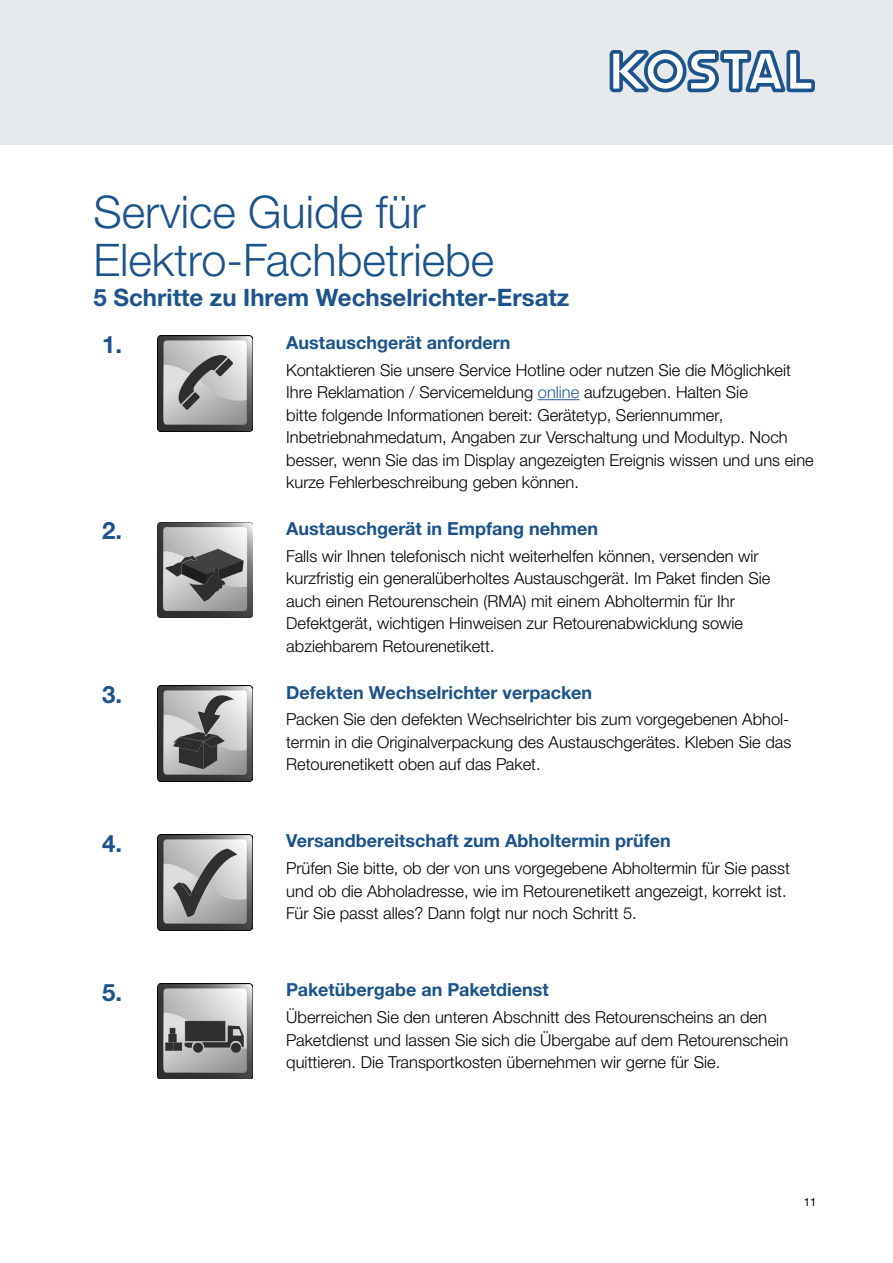
<style>
.page{position:relative;width:893px;height:1263px;background:#fff}
.page>*{position:absolute;margin:0;border:0;box-sizing:border-box;transform-origin:0 0}
.Headline_H1__nicht_i{font:300 45px/48px "Helvetica Neue LTW1 G";color:#1c538a}
.t1{font:700 24px "Helvetica Neue LTW1 G";color:#1c538a}
.t2{font:700 18px "Helvetica Neue LTW1 G";color:#1c538a}
.Copy{font:300 16.5px/22.5px "Helvetica Neue LTW1 G";color:#000}
.t3{font:11.25px "Helvetica Neue LTW1 G";color:#000}
.s1{color:#275b9b}
</style>
<div class="page">
<div style="left:0;top:0;width:893px;height:145px;background:#e7eaec"></div>
<svg style="left:610px;top:50px;width:205px;height:42px"></svg>
<img style="left:157px;top:336px;width:96px;height:95px">
<hr style="left:538px;top:399px;width:41px;height:1px;background:#275b9b">
<img style="left:157px;top:522px;width:96px;height:96px">
<img style="left:157px;top:686px;width:96px;height:95px">
<img style="left:157px;top:834px;width:96px;height:96px">
<img style="left:157px;top:983px;width:96px;height:96px">
<p class="Headline_H1__nicht_i" style="left:94px;top:188px;width:402px">Service Guide für<br>Elektro-Fachbetriebe</p>
<h3 class="t1" style="left:94px;top:283px;width:477px">5 Schritte zu Ihrem Wechselrichter-Ersatz</h3>
<h3 class="t1" style="left:102px;top:330px;width:22px">1.</h3>
<h4 class="t2" style="left:286px;top:331px;width:226px">Austauschgerät anfordern</h4>
<p class="Copy" style="left:286px;top:358px;width:529px">Kontaktieren Sie unsere Service Hotline oder nutzen Sie die Möglichkeit Ihre Reklamation / Servicemeldung <span class="s1">online</span> aufzugeben. Halten Sie<br>bitte folgende Informationen bereit: Gerätetyp, Seriennummer, Inbetriebnahmedatum, Angaben zur Verschaltung und Modultyp. Noch besser, wenn Sie das im Display angezeigten Ereignis wissen und uns eine kurze Fehlerbeschreibung geben können.</p>
<h3 class="t1" style="left:102px;top:516px;width:22px">2.</h3>
<h4 class="t2" style="left:286px;top:517px;width:313px">Austauschgerät in Empfang nehmen</h4>
<p class="Copy" style="left:286px;top:544px;width:486px">Falls wir Ihnen telefonisch nicht weiterhelfen können, versenden wir kurzfristig ein generalüberholtes Austauschgerät. Im Paket finden Sie auch einen Retourenschein (RMA) mit einem Abholtermin für Ihr Defektgerät, wichtigen Hinweisen zur Retourenabwicklung sowie abziehbarem Retourenetikett.</p>
<h3 class="t1" style="left:102px;top:679px;width:22px">3.</h3>
<h4 class="t2" style="left:286px;top:681px;width:307px">Defekten Wechselrichter verpacken</h4>
<p class="Copy" style="left:286px;top:708px;width:506px">Packen Sie den defekten Wechselrichter bis zum vorgegebenen Abhol&shy;termin in die Originalverpackung des Austauschgerätes. Kleben Sie das<br>Retourenetikett oben auf das Paket.</p>
<h3 class="t1" style="left:102px;top:828px;width:22px">4.</h3>
<h4 class="t2" style="left:286px;top:830px;width:386px">Versandbereitschaft zum Abholtermin prüfen</h4>
<p class="Copy" style="left:286px;top:857px;width:505px">Prüfen Sie bitte, ob der von uns vorgegebene Abholtermin für Sie passt und ob die Abholadresse, wie im Retourenetikett angezeigt, korrekt ist.<br>Für Sie passt alles? Dann folgt nur noch Schritt 5.</p>
<h3 class="t1" style="left:102px;top:977px;width:22px">5.</h3>
<h4 class="t2" style="left:286px;top:979px;width:264px">Paketübergabe an Paketdienst</h4>
<p class="Copy" style="left:286px;top:1006px;width:503px">Überreichen Sie den unteren Abschnitt des Retourenscheins an den<br>Paketdienst und lassen Sie sich die Übergabe auf dem Retourenschein quittieren. Die Transportkosten übernehmen wir gerne für Sie.</p>
<p class="t3" style="left:804px;top:1195px;width:14px">11</p>
</div>
